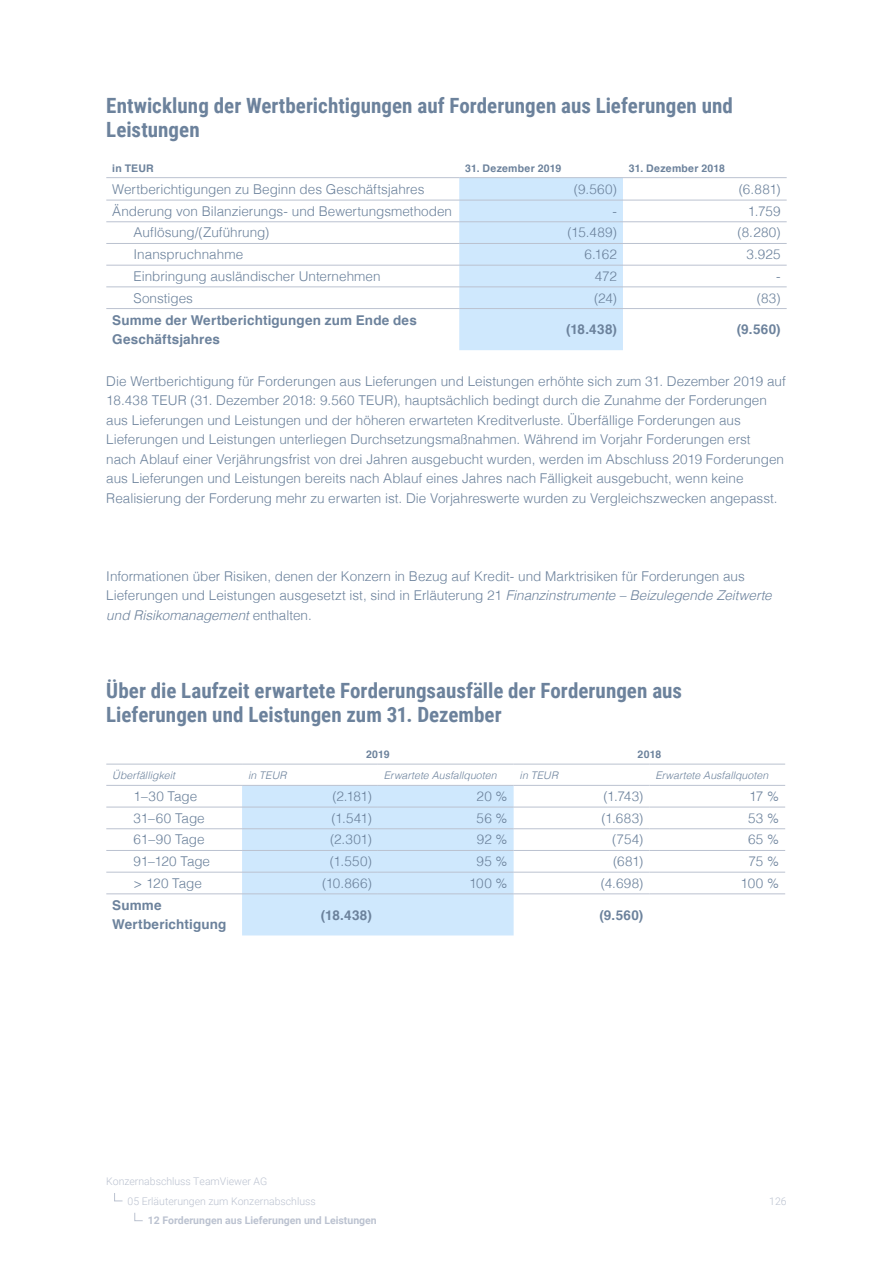
<style>
.page{position:relative;width:893px;height:1263px;background:#fff}
.page>*{position:absolute;margin:0;border:0;box-sizing:border-box;transform-origin:0 0}
.t1{font:700 21px/24px "Roboto Condensed";color:#6c829c}
.t2{font:300 13.5px/19.5px "Helvetica";color:#6c829c}
.t3{font:700 13.5px/19.5px "Helvetica";letter-spacing:.015em;color:#6c829c}
.t4{font:italic 300 10.5px "Helvetica";letter-spacing:.005em;color:#6c829c}
.t5{font:300 10.5px "Roboto";color:#bbc2d0}
.t6{font:700 10.5px "Helvetica";letter-spacing:.02em;color:#6c829c}
.t7{font:700 10.5px "Roboto";color:#bbc2d0}
.s1{font-style:italic}
</style>
<div class="page">
<svg style="left:134px;top:1212px;width:9px;height:9px"></svg>
<svg style="left:114px;top:1193px;width:9px;height:8px"></svg>
<div style="left:459px;top:178px;width:164px;height:172px;background:#cfe8fd"></div>
<hr style="left:106px;top:177px;width:353px;height:1px;background:#bbc2d0">
<hr style="left:459px;top:177px;width:164px;height:1px;background:#bbc2d0">
<hr style="left:623px;top:177px;width:164px;height:1px;background:#bbc2d0">
<hr style="left:106px;top:200px;width:353px;height:1px;background:#bbc2d0">
<hr style="left:459px;top:200px;width:164px;height:1px;background:#bbc2d0">
<hr style="left:623px;top:200px;width:164px;height:1px;background:#bbc2d0">
<hr style="left:106px;top:221px;width:353px;height:1px;background:#bbc2d0">
<hr style="left:459px;top:221px;width:164px;height:1px;background:#bbc2d0">
<hr style="left:623px;top:221px;width:164px;height:1px;background:#bbc2d0">
<hr style="left:106px;top:243px;width:353px;height:1px;background:#bbc2d0">
<hr style="left:459px;top:243px;width:164px;height:1px;background:#bbc2d0">
<hr style="left:623px;top:243px;width:164px;height:1px;background:#bbc2d0">
<hr style="left:106px;top:265px;width:353px;height:1px;background:#bbc2d0">
<hr style="left:459px;top:265px;width:164px;height:1px;background:#bbc2d0">
<hr style="left:623px;top:265px;width:164px;height:1px;background:#bbc2d0">
<hr style="left:106px;top:287px;width:353px;height:1px;background:#bbc2d0">
<hr style="left:459px;top:287px;width:164px;height:1px;background:#bbc2d0">
<hr style="left:623px;top:287px;width:164px;height:1px;background:#bbc2d0">
<hr style="left:106px;top:308px;width:353px;height:1px;background:#bbc2d0">
<hr style="left:459px;top:308px;width:164px;height:1px;background:#bbc2d0">
<hr style="left:623px;top:308px;width:164px;height:1px;background:#bbc2d0">
<div style="left:242px;top:786px;width:272px;height:149px;background:#cfe8fd"></div>
<hr style="left:106px;top:764px;width:136px;height:1px;background:#bbc2d0">
<hr style="left:242px;top:764px;width:136px;height:1px;background:#bbc2d0">
<hr style="left:378px;top:764px;width:136px;height:1px;background:#bbc2d0">
<hr style="left:514px;top:764px;width:135px;height:1px;background:#bbc2d0">
<hr style="left:649px;top:764px;width:136px;height:1px;background:#bbc2d0">
<hr style="left:106px;top:785px;width:136px;height:1px;background:#bbc2d0">
<hr style="left:242px;top:785px;width:136px;height:1px;background:#bbc2d0">
<hr style="left:378px;top:785px;width:136px;height:1px;background:#bbc2d0">
<hr style="left:514px;top:785px;width:135px;height:1px;background:#bbc2d0">
<hr style="left:649px;top:785px;width:136px;height:1px;background:#bbc2d0">
<hr style="left:106px;top:807px;width:136px;height:1px;background:#bbc2d0">
<hr style="left:242px;top:807px;width:136px;height:1px;background:#bbc2d0">
<hr style="left:378px;top:807px;width:136px;height:1px;background:#bbc2d0">
<hr style="left:514px;top:807px;width:135px;height:1px;background:#bbc2d0">
<hr style="left:649px;top:807px;width:136px;height:1px;background:#bbc2d0">
<hr style="left:106px;top:828px;width:136px;height:1px;background:#bbc2d0">
<hr style="left:242px;top:828px;width:136px;height:1px;background:#bbc2d0">
<hr style="left:378px;top:828px;width:136px;height:1px;background:#bbc2d0">
<hr style="left:514px;top:828px;width:135px;height:1px;background:#bbc2d0">
<hr style="left:649px;top:828px;width:136px;height:1px;background:#bbc2d0">
<hr style="left:106px;top:850px;width:136px;height:1px;background:#bbc2d0">
<hr style="left:242px;top:850px;width:136px;height:1px;background:#bbc2d0">
<hr style="left:378px;top:850px;width:136px;height:1px;background:#bbc2d0">
<hr style="left:514px;top:850px;width:135px;height:1px;background:#bbc2d0">
<hr style="left:649px;top:850px;width:136px;height:1px;background:#bbc2d0">
<hr style="left:106px;top:872px;width:136px;height:1px;background:#bbc2d0">
<hr style="left:242px;top:872px;width:136px;height:1px;background:#bbc2d0">
<hr style="left:378px;top:872px;width:136px;height:1px;background:#bbc2d0">
<hr style="left:514px;top:872px;width:135px;height:1px;background:#bbc2d0">
<hr style="left:649px;top:872px;width:136px;height:1px;background:#bbc2d0">
<hr style="left:106px;top:893px;width:136px;height:1px;background:#bbc2d0">
<hr style="left:242px;top:893px;width:136px;height:1px;background:#bbc2d0">
<hr style="left:378px;top:893px;width:136px;height:1px;background:#bbc2d0">
<hr style="left:514px;top:893px;width:135px;height:1px;background:#bbc2d0">
<hr style="left:649px;top:893px;width:136px;height:1px;background:#bbc2d0">
<h1 class="t1" style="left:106px;top:92px;width:628px">Entwicklung der Wertberichtigungen auf Forderungen aus Lieferungen und<br>Leistungen</h1>
<p class="t6" style="left:112px;top:159px;width:43px">in TEUR</p>
<p class="t6" style="left:465px;top:159px;width:98px">31. Dezember 2019</p>
<p class="t6" style="left:629px;top:159px;width:98px">31. Dezember 2018</p>
<p class="t2" style="left:112px;top:178px;width:314px">Wertberichtigungen zu Beginn des Geschäftsjahres</p>
<p class="t2" style="left:574px;top:178px;width:45px">(9.560)</p>
<p class="t2" style="left:739px;top:178px;width:43px">(6.881)</p>
<p class="t2" style="left:112px;top:200px;width:341px">Änderung von Bilanzierungs- und Bewertungsmethoden</p>
<p class="t2" style="left:612px;top:200px;width:6px">-</p>
<p class="t2" style="left:748px;top:200px;width:34px">1.759</p>
<p class="t2" style="left:134px;top:222px;width:137px">Auflösung/(Zuführung)</p>
<p class="t2" style="left:568px;top:222px;width:51px">(15.489)</p>
<p class="t2" style="left:737px;top:222px;width:45px">(8.280)</p>
<p class="t2" style="left:134px;top:244px;width:111px">Inanspruchnahme</p>
<p class="t2" style="left:584px;top:244px;width:34px">6.162</p>
<p class="t2" style="left:746px;top:244px;width:36px">3.925</p>
<p class="t2" style="left:134px;top:265px;width:249px">Einbringung ausländischer Unternehmen</p>
<p class="t2" style="left:595px;top:265px;width:24px">472</p>
<p class="t2" style="left:776px;top:265px;width:6px">-</p>
<p class="t2" style="left:134px;top:287px;width:61px">Sonstiges</p>
<p class="t2" style="left:594px;top:287px;width:24px">(24)</p>
<p class="t2" style="left:757px;top:287px;width:25px">(83)</p>
<p class="t3" style="left:112px;top:310px;width:306px">Summe der Wertberichtigungen zum Ende des<br>Geschäftsjahres</p>
<p class="t3" style="left:566px;top:320px;width:52px">(18.438)</p>
<p class="t3" style="left:737px;top:320px;width:45px">(9.560)</p>
<p class="t2" style="left:106px;top:370px;width:681px">Die Wertberichtigung für Forderungen aus Lieferungen und Leistungen erhöhte sich zum 31. Dezember 2019 auf 18.438 TEUR (31. Dezember 2018: 9.560 TEUR), hauptsächlich bedingt durch die Zunahme der Forderungen aus Lieferungen und Leistungen und der höheren erwarteten Kreditverluste. Überfällige Forderungen aus Lieferungen und Leistungen unterliegen Durchsetzungsmaßnahmen. Während im Vorjahr Forderungen erst<br>nach Ablauf einer Verjährungsfrist von drei Jahren ausgebucht wurden, werden im Abschluss 2019 Forderungen aus Lieferungen und Leistungen bereits nach Ablauf eines Jahres nach Fälligkeit ausgebucht, wenn keine Realisierung der Forderung mehr zu erwarten ist. Die Vorjahreswerte wurden zu Vergleichszwecken angepasst.</p>
<p class="t2" style="left:106px;top:565px;width:667px">Informationen über Risiken, denen der Konzern in Bezug auf Kredit- und Marktrisiken für Forderungen aus<br>Lieferungen und Leistungen ausgesetzt ist, sind in Erläuterung 21 <span class="s1">Finanzinstrumente – Beizulegende Zeitwerte und Risikomanagement</span> enthalten.</p>
<h1 class="t1" style="left:106px;top:677px;width:577px">Über die Laufzeit erwartete Forderungsausfälle der Forderungen aus<br>Lieferungen und Leistungen zum 31. Dezember</h1>
<p class="t6" style="left:366px;top:746px;width:25px">2019</p>
<p class="t6" style="left:638px;top:746px;width:25px">2018</p>
<p class="t4" style="left:112px;top:767px;width:64px">Überfälligkeit</p>
<p class="t4" style="left:248px;top:767px;width:40px">in TEUR</p>
<p class="t4" style="left:384px;top:767px;width:114px">Erwartete Ausfallquoten</p>
<p class="t4" style="left:520px;top:767px;width:40px">in TEUR</p>
<p class="t4" style="left:655px;top:767px;width:114px">Erwartete Ausfallquoten</p>
<p class="t2" style="left:134px;top:785px;width:65px">1–30 Tage</p>
<p class="t2" style="left:332px;top:785px;width:41px">(2.181)</p>
<p class="t2" style="left:476px;top:785px;width:33px">20 %</p>
<p class="t2" style="left:603px;top:785px;width:41px">(1.743)</p>
<p class="t2" style="left:749px;top:785px;width:32px">17 %</p>
<p class="t2" style="left:134px;top:807px;width:73px">31–60 Tage</p>
<p class="t2" style="left:331px;top:807px;width:42px">(1.541)</p>
<p class="t2" style="left:477px;top:807px;width:33px">56 %</p>
<p class="t2" style="left:602px;top:807px;width:43px">(1.683)</p>
<p class="t2" style="left:748px;top:807px;width:33px">53 %</p>
<p class="t2" style="left:134px;top:829px;width:73px">61–90 Tage</p>
<p class="t2" style="left:330px;top:829px;width:43px">(2.301)</p>
<p class="t2" style="left:477px;top:829px;width:32px">92 %</p>
<p class="t2" style="left:612px;top:829px;width:33px">(754)</p>
<p class="t2" style="left:748px;top:829px;width:33px">65 %</p>
<p class="t2" style="left:134px;top:851px;width:78px">91–120 Tage</p>
<p class="t2" style="left:330px;top:851px;width:43px">(1.550)</p>
<p class="t2" style="left:476px;top:851px;width:33px">95 %</p>
<p class="t2" style="left:613px;top:851px;width:32px">(681)</p>
<p class="t2" style="left:748px;top:851px;width:32px">75 %</p>
<p class="t2" style="left:134px;top:872px;width:70px">&gt; 120 Tage</p>
<p class="t2" style="left:322px;top:872px;width:51px">(10.866)</p>
<p class="t2" style="left:469px;top:872px;width:40px">100 %</p>
<p class="t2" style="left:601px;top:872px;width:44px">(4.698)</p>
<p class="t2" style="left:741px;top:872px;width:40px">100 %</p>
<p class="t3" style="left:112px;top:896px;width:116px">Summe<br>Wertberichtigung</p>
<p class="t3" style="left:321px;top:905px;width:52px">(18.438)</p>
<p class="t3" style="left:599px;top:905px;width:45px">(9.560)</p>
<p class="t5" style="left:106px;top:1174px;width:163px">Konzernabschluss TeamViewer AG</p>
<p class="t7" style="left:148px;top:1213px;width:231px">12 Forderungen aus Lieferungen und Leistungen</p>
<p class="t5" style="left:128px;top:1193px;width:190px">05 Erläuterungen zum Konzernabschluss</p>
<p class="t5" style="left:769px;top:1193px;width:19px">126</p>
</div>
